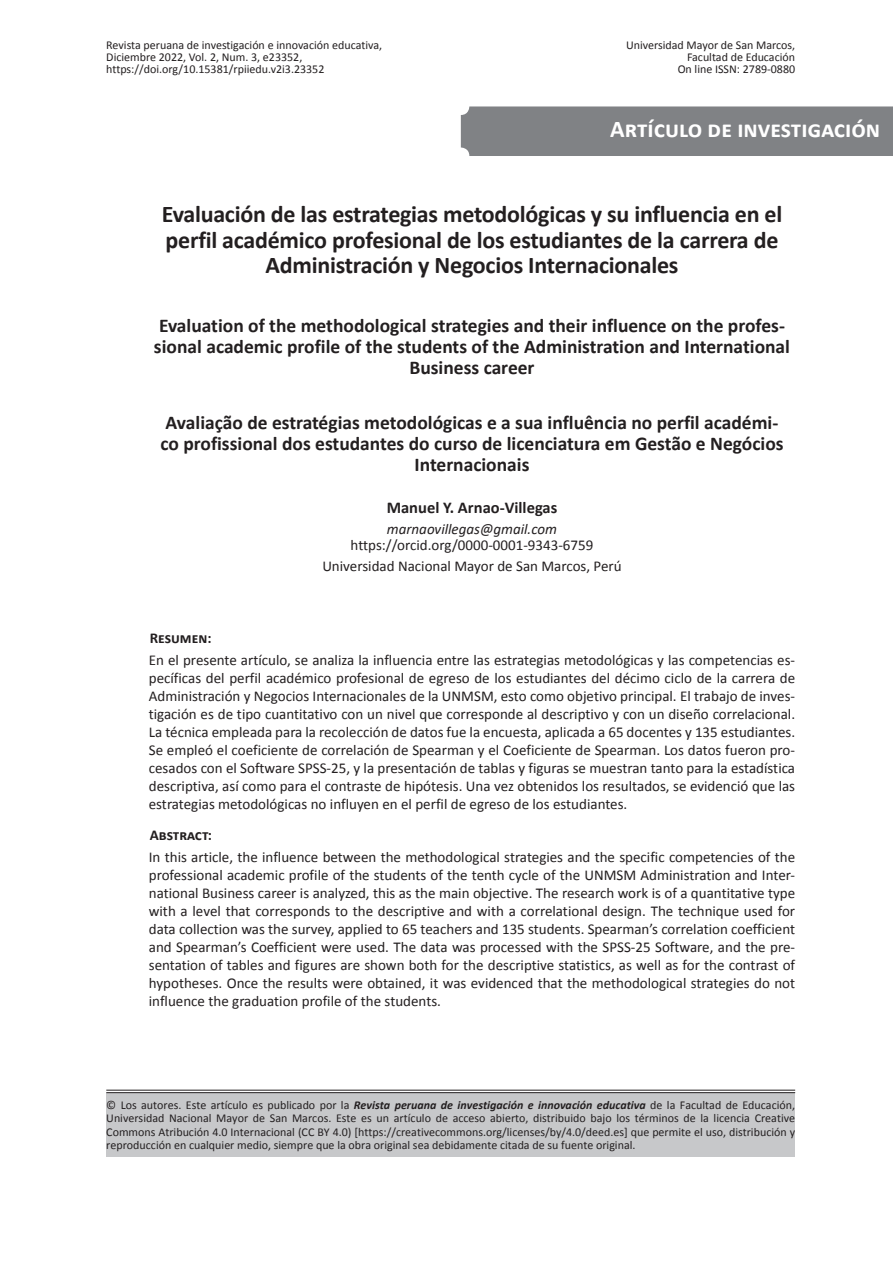
<style>
.page{position:relative;width:893px;height:1263px;background:#fff}
.page>*{position:absolute;margin:0;border:0;box-sizing:border-box;transform-origin:0 0}
.t1{font:700 24px/25.5px "Calibri";letter-spacing:-.01em;color:#231f20;text-align:center}
.t2{font:700 24px "Calibri";color:#fff}
.t3{font:700 19.5px/21px "Calibri";color:#231f20;text-align:center}
.t4{font:700 16.5px "Calibri";color:#231f20}
.t5{font:15px/18px "Calibri";color:#231f20;text-align:justify}
.t6{font:italic 15px "Calibri";color:#231f20}
.t7{font:700 15px "Calibri";color:#231f20}
.t8{font:12px/12px "Calibri";color:#231f20;text-align:justify}
.s1{font-weight:700;font-style:italic}
</style>
<div class="page">
<div style="left:106px;top:1092px;width:689px;height:65px;background:#c7c8ca"></div>
<hr style="left:106px;top:1090px;width:689px;height:1px;background:#231f20">
<hr style="left:106px;top:1092px;width:689px;height:1px;background:#231f20">
<div style="left:461px;top:106px;width:432px;height:50px;background:#808285"></div>
<p class="t8" style="left:106px;top:39px;width:277px;text-align:left">Revista peruana de investigación e innovación educativa,<br>Diciembre 2022, Vol. 2, Num. 3, e23352, https://doi.org/10.15381/rpiiedu.v2i3.23352</p>
<p class="t8" style="left:626px;top:39px;width:171px;text-align:right">Universidad Mayor de San Marcos,<br>Facultad de Educación<br>On line ISSN: 2789-0880</p>
<h1 class="t2" style="left:610px;top:112px;width:271px">Artículo de investigación</h1>
<h1 class="t1" style="left:162px;top:201px;width:622px">Evaluación de las estrategias metodológicas y su influencia en el perfil académico profesional de los estudiantes de la carrera de<br>Administración y Negocios Internacionales</h1>
<h2 class="t3" style="left:154px;top:315px;width:638px">Evaluation of the methodological strategies and their influence on the profes&shy;sional academic profile of the students of the Administration and International<br>Business career</h2>
<h2 class="t3" style="left:160px;top:412px;width:625px">Avaliação de estratégias metodológicas e a sua influência no perfil académi&shy;co profissional dos estudantes do curso de licenciatura em Gestão e Negócios<br>Internacionais</h2>
<p class="t4" style="left:387px;top:496px;width:172px">Manuel Y. Arnao-Villegas</p>
<p class="t6" style="left:387px;top:518px;width:172px">marnaovillegas@gmail.com</p>
<p class="t5" style="left:322px;top:534px;width:301px;line-height:20.7px;text-align:center">https://orcid.org/0000-0001-9343-6759<br>Universidad Nacional Mayor de San Marcos, Perú</p>
<p class="t7" style="left:150px;top:627px;width:63px">Resumen:</p>
<p class="t5" style="left:149px;top:650px;width:648px">En el presente artículo, se analiza la influencia entre las estrategias metodológicas y las competencias es&shy;pecíficas del perfil académico profesional de egreso de los estudiantes del décimo ciclo de la carrera de Administración y Negocios Internacionales de la UNMSM, esto como objetivo principal. El trabajo de inves&shy;tigación es de tipo cuantitativo con un nivel que corresponde al descriptivo y con un diseño correlacional.<br>La técnica empleada para la recolección de datos fue la encuesta, aplicada a 65 docentes y 135 estudiantes.<br>Se empleó el coeficiente de correlación de Spearman y el Coeficiente de Spearman. Los datos fueron pro&shy;cesados con el Software SPSS-25, y la presentación de tablas y figuras se muestran tanto para la estadística descriptiva, así como para el contraste de hipótesis. Una vez obtenidos los resultados, se evidenció que las estrategias metodológicas no influyen en el perfil de egreso de los estudiantes.</p>
<p class="t7" style="left:150px;top:824px;width:64px">Abstract:</p>
<p class="t5" style="left:149px;top:847px;width:648px">In this article, the influence between the methodological strategies and the specific competencies of the professional academic profile of the students of the tenth cycle of the UNMSM Administration and Inter&shy;national Business career is analyzed, this as the main objective. The research work is of a quantitative type with a level that corresponds to the descriptive and with a correlational design. The technique used for data collection was the survey, applied to 65 teachers and 135 students. Spearman’s correlation coefficient and Spearman’s Coefficient were used. The data was processed with the SPSS-25 Software, and the pre&shy;sentation of tables and figures are shown both for the descriptive statistics, as well as for the contrast of hypotheses. Once the results were obtained, it was evidenced that the methodological strategies do not influence the graduation profile of the students.</p>
<p class="t8" style="left:106px;top:1098px;width:690px;line-height:13.5px">© Los autores. Este artículo es publicado por la <span class="s1">Revista peruana de investigación e innovación educativa</span> de la Facultad de Educación, Universidad Nacional Mayor de San Marcos. Este es un artículo de acceso abierto, distribuido bajo los términos de la licencia Creative Commons Atribución 4.0 Internacional (CC BY 4.0) [https://creativecommons.org/licenses/by/4.0/deed.es] que permite el uso, distribución y reproducción en cualquier medio, siempre que la obra original sea debidamente citada de su fuente original.</p>
</div>
